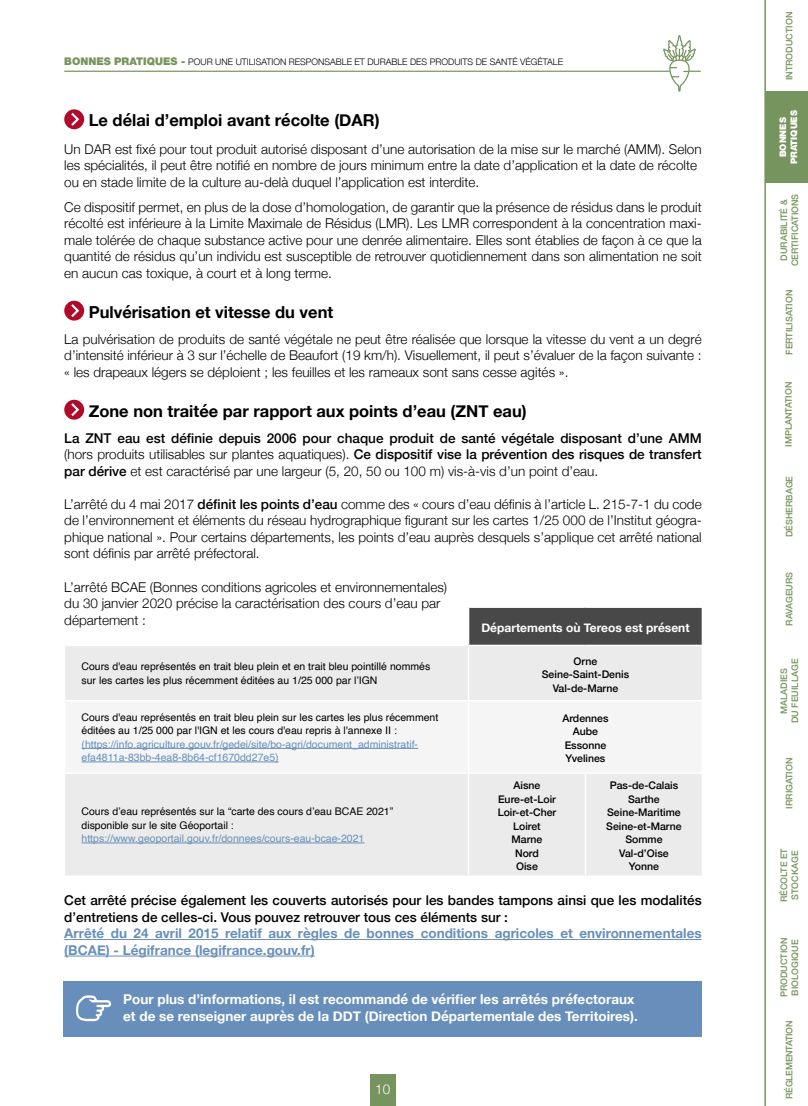
<style>
.page{position:relative;width:808px;height:1106px;background:#fff}
.page>*{position:absolute;margin:0;border:0;box-sizing:border-box;transform-origin:0 0}
.t1{font:700 16.5px "Helvetica Neue";color:#000}
.t2{font:300 13.5px/16.5px "Helvetica Neue";color:#000;text-align:justify}
.t3{font:500 13.5px/16.5px "Helvetica Neue";color:#000;text-align:justify}
.t4{font:700 13.5px/16.5px "Helvetica Neue";color:#fff}
.t5{font:700 13.5px/16.5px "Helvetica Neue";color:#688fbb}
.t6{font:300 13.5px "Helvetica Neue";color:#fff}
.t7{font:700 12px "Helvetica Neue";color:#fff}
.t8{font:10.5px/13.5px "Helvetica";color:#000}
.t9{font:500 10.5px/13.5px "Helvetica Neue";color:#000;text-align:center}
.t10{font:10.5px/13.5px "Helvetica";color:#688fbb}
.t11{font:500 9px/10.8px "Helvetica Neue";color:#76945d}
.t12{font:300 9px "Helvetica Neue";color:#000}
.t13{font:900 9px/10.8px "Helvetica Neue";color:#fff;text-align:center}
.t14{font:500 9px "Helvetica Neue";letter-spacing:-.02em;color:#76945d}
.s1{font-weight:900;font-size:10.5px;color:#76945d}
.s2{font-weight:300}
.s3{font-weight:500}
</style>
<div class="page">
<hr style="left:64px;top:71px;width:605px;height:1px;background:#76945d">
<svg style="left:663px;top:35px;width:38px;height:57px"></svg>
<div style="left:370px;top:1074px;width:25px;height:32px;background:#76945d"></div>
<div style="left:765px;top:91px;width:43px;height:92px;background:#76945d"></div>
<hr style="left:764px;top:0;width:2px;height:1106px;background:#76945d">
<hr style="left:64px;top:939px;width:638px;height:1px;background:#688fbb">
<hr style="left:64px;top:955px;width:251px;height:1px;background:#688fbb">
<svg style="left:64px;top:109px;width:20px;height:20px"></svg>
<svg style="left:69px;top:110px;width:12px;height:18px"></svg>
<div style="left:64px;top:301px;width:20px;height:19px;background:#b1092a;border-radius:50%"></div>
<svg style="left:71px;top:302px;width:10px;height:17px"></svg>
<div style="left:64px;top:400px;width:20px;height:19px;background:#b1092a;border-radius:50%"></div>
<svg style="left:69px;top:401px;width:12px;height:17px"></svg>
<div style="left:64px;top:981px;width:638px;height:55px;background:#688fbb"></div>
<svg style="left:76px;top:995px;width:35px;height:26px"></svg>
<div style="left:468px;top:607px;width:234px;height:38px;background:#484848"></div>
<div style="left:65px;top:646px;width:637px;height:229px;background:#ebebeb"></div>
<div style="left:65px;top:701px;width:637px;height:71px;background:#f5f5f5"></div>
<hr style="left:468px;top:646px;width:1px;height:54px;background:#fff">
<hr style="left:64px;top:700px;width:404px;height:1px;background:#fff">
<hr style="left:468px;top:700px;width:117px;height:1px;background:#fff">
<hr style="left:468px;top:701px;width:1px;height:71px;background:#fff">
<hr style="left:585px;top:700px;width:118px;height:1px;background:#fff">
<hr style="left:64px;top:772px;width:404px;height:1px;background:#fff">
<hr style="left:468px;top:772px;width:117px;height:1px;background:#fff">
<hr style="left:468px;top:773px;width:1px;height:102px;background:#fff">
<hr style="left:585px;top:772px;width:118px;height:1px;background:#fff">
<hr style="left:585px;top:773px;width:1px;height:102px;background:#fff">
<hr style="left:468px;top:606px;width:117px;height:2px;background:#fff">
<hr style="left:468px;top:608px;width:1px;height:36px;background:#fff">
<hr style="left:585px;top:606px;width:118px;height:2px;background:#fff">
<hr style="left:468px;top:644px;width:117px;height:2px;background:#fff">
<hr style="left:585px;top:644px;width:118px;height:2px;background:#fff">
<hr style="left:82px;top:748px;width:336px;height:1px;background:#688fbb">
<hr style="left:82px;top:761px;width:197px;height:1px;background:#688fbb">
<hr style="left:82px;top:842px;width:282px;height:1px;background:#688fbb">
<p class="t12" style="left:64px;top:54px;width:500px"><span class="s1">BONNES PRATIQUES -</span> POUR UNE UTILISATION RESPONSABLE ET DURABLE DES PRODUITS DE SANTÉ VÉGÉTALE</p>
<p class="t1" style="left:89px;top:107px;width:292px">Le délai d’emploi avant récolte (DAR)</p>
<p class="t2" style="left:64px;top:139px;width:639px;text-align:left">Un DAR est fixé pour tout produit autorisé disposant d’une autorisation de la mise sur le marché (AMM). Selon les spécialités, il peut être notifié en nombre de jours minimum entre la date d’application et la date de récolte ou en stade limite de la culture au-delà duquel l’application est interdite.</p>
<p class="t2" style="left:64px;top:198px;width:639px">Ce dispositif permet, en plus de la dose d’homologation, de garantir que la présence de résidus dans le produit récolté est inférieure à la Limite Maximale de Résidus (LMR). Les LMR correspondent à la concentration maxi&shy;male tolérée de chaque substance active pour une denrée alimentaire. Elles sont établies de façon à ce que la quantité de résidus qu’un individu est susceptible de retrouver quotidiennement dans son alimentation ne soit en aucun cas toxique, à court et à long terme.</p>
<p class="t1" style="left:89px;top:299px;width:246px">Pulvérisation et vitesse du vent</p>
<p class="t2" style="left:64px;top:330px;width:639px">La pulvérisation de produits de santé végétale ne peut être réalisée que lorsque la vitesse du vent a un degré d’intensité inférieur à 3 sur l’échelle de Beaufort (19 km/h). Visuellement, il peut s’évaluer de la façon suivante : « les drapeaux légers se déploient ; les feuilles et les rameaux sont sans cesse agités ».</p>
<p class="t1" style="left:89px;top:398px;width:439px">Zone non traitée par rapport aux points d’eau (ZNT eau)</p>
<p class="t3" style="left:64px;top:429px;width:639px">La ZNT eau est définie depuis 2006 pour chaque produit de santé végétale disposant d’une AMM <span class="s2">(hors produits utilisables sur plantes aquatiques).</span> Ce dispositif vise la prévention des risques de transfert par dérive <span class="s2">et est caractérisé par une largeur (5, 20, 50 ou 100 m) vis-à-vis d’un point d’eau.</span></p>
<p class="t2" style="left:64px;top:495px;width:639px">L’arrêté du 4 mai 2017 <span class="s3">définit les points d’eau</span> comme des « cours d’eau définis à l’article L. 215-7-1 du code de l’environnement et éléments du réseau hydrographique figurant sur les cartes 1/25 000 de l’Institut géogra&shy;phique national ». Pour certains départements, les points d’eau auprès desquels s’applique cet arrêté national sont définis par arrêté préfectoral.</p>
<p class="t2" style="left:64px;top:577px;width:384px;text-align:left">L’arrêté BCAE (Bonnes conditions agricoles et environnementales) du 30 janvier 2020 précise la caractérisation des cours d’eau par département :</p>
<p class="t7" style="left:481px;top:618px;width:210px">Départements où Tereos est présent</p>
<p class="t8" style="left:82px;top:660px;width:350px">Cours d'eau représentés en trait bleu plein et en trait bleu pointillé nommés sur les cartes les plus récemment éditées au 1/25 000 par l’IGN</p>
<p class="t9" style="left:542px;top:653px;width:89px">Orne<br>Seine-Saint-Denis<br>Val-de-Marne</p>
<p class="t8" style="left:82px;top:710px;width:358px">Cours d'eau représentés en trait bleu plein sur les cartes les plus récemment éditées au 1/25 000 par l'IGN et les cours d'eau repris à l'annexe II :</p>
<p class="t10" style="left:82px;top:737px;width:338px">(https://info.agriculture.gouv.fr/gedei/site/bo-agri/document_administratif&shy;efa4811a-83bb-4ea8-8b64-cf1670dd27e5)</p>
<p class="t9" style="left:562px;top:710px;width:48px">Ardennes<br>Aube<br>Essonne<br>Yvelines</p>
<p class="t8" style="left:82px;top:805px;width:313px">Cours d’eau représentés sur la “carte des cours d’eau BCAE 2021” disponible sur le site Géoportail :</p>
<p class="t10" style="left:82px;top:832px;width:284px">https://www.geoportail.gouv.fr/donnees/cours-eau-bcae-2021</p>
<p class="t9" style="left:498px;top:778px;width:60px">Aisne<br>Eure-et-Loir<br>Loir-et-Cher<br>Loiret<br>Marne<br>Nord<br>Oise</p>
<p class="t9" style="left:606px;top:778px;width:77px">Pas-de-Calais<br>Sarthe<br>Seine-Maritime<br>Seine-et-Marne<br>Somme<br>Val-d’Oise<br>Yonne</p>
<p class="t3" style="left:64px;top:891px;width:639px">Cet arrêté précise également les couverts autorisés pour les bandes tampons ainsi que les modalités d’entretiens de celles-ci. Vous pouvez retrouver tous ces éléments sur :</p>
<p class="t5" style="left:64px;top:925px;width:639px">Arrêté du 24 avril 2015 relatif aux règles de bonnes conditions agricoles et environnementales (BCAE) - Légifrance (legifrance.gouv.fr)</p>
<p class="t4" style="left:123px;top:991px;width:516px">Pour plus d’informations, il est recommandé de vérifier les arrêtés préfectoraux et de se renseigner auprès de la DDT (Direction Départementale des Territoires).</p>
<p class="t6" style="left:375px;top:1077px;width:17px">10</p>
<p class="t11" style="left:783px;top:80px;width:70px;rotate:-90deg">INTRODUCTION</p>
<p class="t13" style="left:777px;top:164px;width:56px;rotate:-90deg">BONNES<br>PRATIQUES</p>
<p class="t11" style="left:778px;top:266px;width:74px;text-align:center;rotate:-90deg">DURABILITÉ &amp;<br>CERTIFICATIONS</p>
<p class="t11" style="left:783px;top:355px;width:66px;rotate:-90deg">FERTILISATION</p>
<p class="t11" style="left:782px;top:447px;width:67px;rotate:-90deg">IMPLANTATION</p>
<p class="t11" style="left:783px;top:537px;width:63px;rotate:-90deg">DÉSHERBAGE</p>
<p class="t11" style="left:783px;top:626px;width:55px;rotate:-90deg">RAVAGEURS</p>
<p class="t11" style="left:778px;top:723px;width:66px;text-align:center;rotate:-90deg">MALADIES<br>DU FEUILLAGE</p>
<p class="t11" style="left:783px;top:808px;width:52px;rotate:-90deg">IRRIGATION</p>
<p class="t11" style="left:778px;top:902px;width:56px;rotate:-90deg">RÉCOLTE ET<br>STOCKAGE</p>
<p class="t11" style="left:778px;top:997px;width:61px;rotate:-90deg">PRODUCTION<br>BIOLOGIQUE</p>
<p class="t14" style="left:782px;top:1099px;width:80px;rotate:-90deg">RÉGLEMENTATION</p>
</div>
